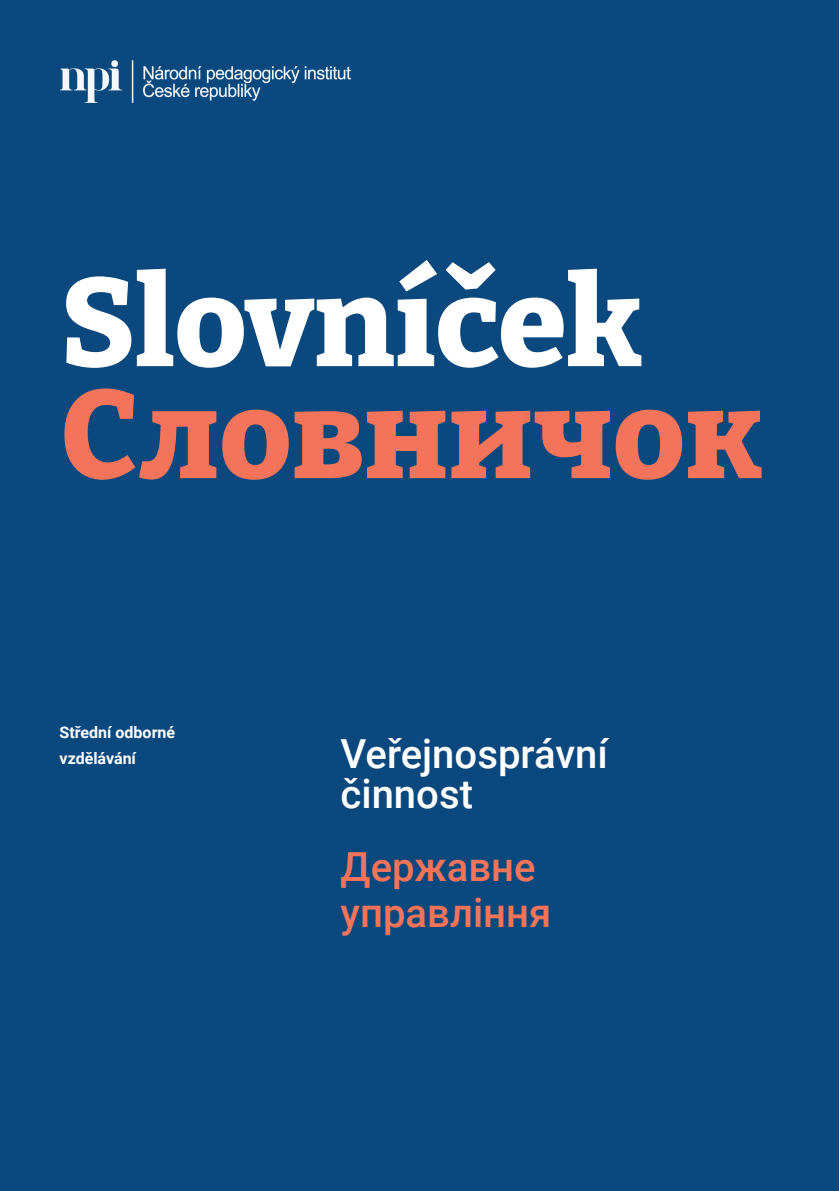
<style>
.page{position:relative;width:840px;height:1191px;background:#fff}
.page>*{position:absolute;margin:0;border:0;box-sizing:border-box;transform-origin:0 0}
.kurziva_normal{font:800 124.6px "Bitter";color:#fff}
.kurziva_normal-2{font:800 124.6px "Bitter";color:#f3745a}
.Text{font:500 40px/40px "Roboto";color:#fff}
.Text-2{font:500 40px/46px "Roboto";color:#f3745a}
.t1{font:700 16px/26px "Roboto";color:#fff}
</style>
<div class="page">
<div style="left:0;top:0;width:838px;height:1191px;background:#0a487e"></div>
<img style="left:60px;top:60px;width:290px;height:42px">
<p class="kurziva_normal" style="left:60px;top:244px;width:583px">Slovníček</p>
<p class="kurziva_normal-2" style="left:60px;top:356px;width:703px">Словничок</p>
<p class="t1" style="left:60px;top:718px;width:117px">Střední odborné vzdělávání</p>
<p class="Text" style="left:340px;top:732px;width:269px">Veřejnosprávní činnost</p>
<p class="Text-2" style="left:340px;top:842px;width:212px">Державне управління</p>
</div>
